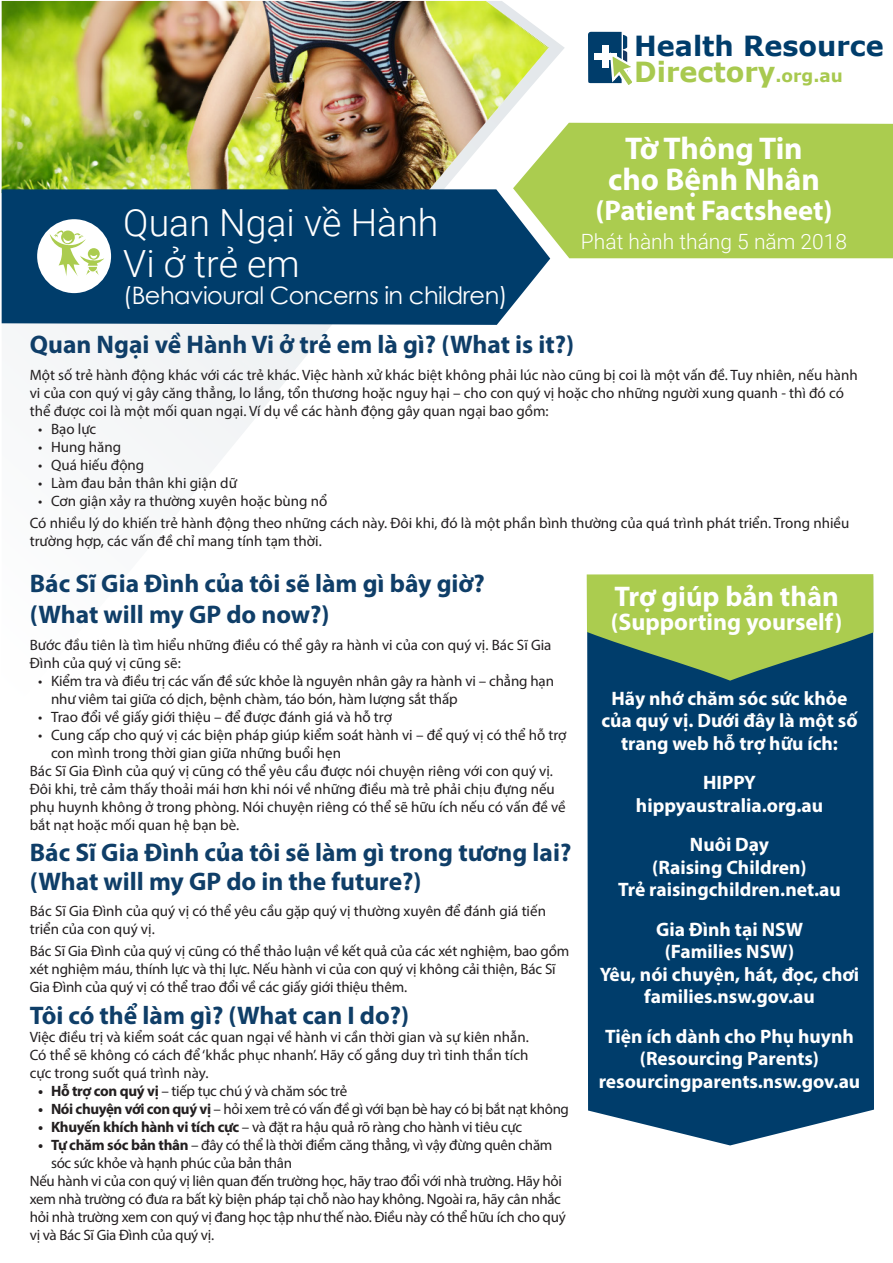
<style>
.page{position:relative;width:893px;height:1263px;background:#fff}
.page>*{position:absolute;margin:0;border:0;box-sizing:border-box;transform-origin:0 0}
.t1{font:300 37.5px/40.5px "Roboto";color:#fff}
.Sub_Header{font:700 31.5px/31.5px "Myriad Pro";color:#fff;text-align:center}
.Sub_Header-2{font:700 28.5px "Myriad Pro";color:#fff}
.Subheader{font:700 28.5px "Myriad Pro";color:#fff}
.t2{font:700 27.75px/25.8px "Verdana";color:#003d6b}
.SUBTITULO{font:700 25.5px/31.5px "Myriad Pro";color:#0f3e68}
.t3{font:24px "Century Gothic";letter-spacing:-.02em;color:#fff}
.Subheader-2{font:700 24px "Myriad Pro";color:#fff}
.Release_date{font:300 21px "Roboto";color:#fff}
.Badge_text{font:700 19.5px/22.5px "Myriad Pro";color:#fff;text-align:center}
.Body{font:15px/18px "Myriad Pro";color:#231f20}
.Body-2{font:15px/18px "Myriad Pro";letter-spacing:-.02em;color:#231f20}
.Body-3{font:15px "Myriad Pro";letter-spacing:-.025em;color:#231f20}
.s1{color:#a8c94f}
.s2{font-size:17.25px;color:#a8c94f}
.s3{font-weight:700}
</style>
<div class="page">
<img style="left:2px;top:1px;width:547px;height:484px">
<div style="left:2px;top:189px;width:548px;height:136px;background:#003d6b"></div>
<svg style="left:588px;top:32px;width:44px;height:53px"></svg>
<svg style="left:513px;top:123px;width:380px;height:135px;background:#adcc5a"></svg>
<div style="left:37px;top:219px;width:74px;height:74px;background:#fff;border-radius:50%"></div>
<div style="left:587px;top:576px;width:287px;height:569px;background:#003d6b"></div>
<svg style="left:587px;top:574px;width:286px;height:107px;background:#84ab55"></svg>
<svg style="left:50px;top:230px;width:54px;height:46px"></svg>
<h3 class="t2" style="left:634px;top:32px;width:251px">Health Resource<br><span class="s1">Directory</span><span class="s2">.org.au</span></h3>
<p class="Sub_Header" style="left:608px;top:132px;width:213px">Tờ Thông Tin cho Bệnh Nhân</p>
<p class="Sub_Header-2" style="left:595px;top:192px;width:239px">(Patient Factsheet)</p>
<p class="Release_date" style="left:581px;top:227px;width:268px">Phát hành tháng 5 năm 2018</p>
<p class="t1" style="left:123px;top:201px;width:317px">Quan Ngại về Hành<br>Vi ở trẻ em</p>
<p class="t3" style="left:123px;top:278px;width:386px">(Behavioural Concerns in children)</p>
<p class="SUBTITULO" style="left:30px;top:328px;width:546px">Quan Ngại về Hành Vi ở trẻ em là gì? (What is it?)</p>
<p class="Body" style="left:30px;top:366px;width:829px">Một số trẻ hành động khác với các trẻ khác. Việc hành xử khác biệt không phải lúc nào cũng bị coi là một vấn đề. Tuy nhiên, nếu hành vi của con quý vị gây căng thẳng, lo lắng, tổn thương hoặc nguy hại – cho con quý vị hoặc cho những người xung quanh - thì đó có thể được coi là một mối quan ngại. Ví dụ về các hành động gây quan ngại bao gồm:</p>
<p class="Body" style="left:38px;top:420px;width:60px">• Bạo lực</p>
<p class="Body" style="left:38px;top:438px;width:84px">• Hung hăng</p>
<p class="Body" style="left:38px;top:456px;width:108px">• Quá hiếu động</p>
<p class="Body" style="left:38px;top:474px;width:200px">• Làm đau bản thân khi giận dữ</p>
<p class="Body" style="left:38px;top:492px;width:290px">• Cơn giận xảy ra thường xuyên hoặc bùng nổ</p>
<p class="Body" style="left:30px;top:514px;width:821px">Có nhiều lý do khiến trẻ hành động theo những cách này. Đôi khi, đó là một phần bình thường của quá trình phát triển. Trong nhiều trường hợp, các vấn đề chỉ mang tính tạm thời.</p>
<p class="SUBTITULO" style="left:30px;top:566px;width:457px">Bác Sĩ Gia Đình của tôi sẽ làm gì bây giờ? (What will my GP do now?)</p>
<p class="Body" style="left:30px;top:635px;width:523px">Bước đầu tiên là tìm hiểu những điều có thể gây ra hành vi của con quý vị. Bác Sĩ Gia<br>Đình của quý vị cũng sẽ:</p>
<p class="Body" style="left:51px;top:671px;width:504px;text-indent:-13px">• Kiểm tra và điều trị các vấn đề sức khỏe là nguyên nhân gây ra hành vi – chẳng hạn như viêm tai giữa có dịch, bệnh chàm, táo bón, hàm lượng sắt thấp</p>
<p class="Body" style="left:38px;top:707px;width:355px">• Trao đổi về giấy giới thiệu – để được đánh giá và hỗ trợ</p>
<p class="Body" style="left:51px;top:725px;width:517px;text-indent:-13px">• Cung cấp cho quý vị các biện pháp giúp kiểm soát hành vi – để quý vị có thể hỗ trợ con mình trong thời gian giữa những buổi hẹn</p>
<p class="Body" style="left:30px;top:761px;width:538px">Bác Sĩ Gia Đình của quý vị cũng có thể yêu cầu được nói chuyện riêng với con quý vị.<br>Đôi khi, trẻ cảm thấy thoải mái hơn khi nói về những điều mà trẻ phải chịu đựng nếu phụ huynh không ở trong phòng. Nói chuyện riêng có thể sẽ hữu ích nếu có vấn đề về bắt nạt hoặc mối quan hệ bạn bè.</p>
<p class="SUBTITULO" style="left:30px;top:837px;width:543px;line-height:28.5px">Bác Sĩ Gia Đình của tôi sẽ làm gì trong tương lai? (What will my GP do in the future?)</p>
<p class="Body" style="left:30px;top:902px;width:518px">Bác Sĩ Gia Đình của quý vị có thể yêu cầu gặp quý vị thường xuyên để đánh giá tiến triển của con quý vị.</p>
<p class="Body" style="left:30px;top:942px;width:541px">Bác Sĩ Gia Đình của quý vị cũng có thể thảo luận về kết quả của các xét nghiệm, bao gồm xét nghiệm máu, thính lực và thị lực. Nếu hành vi của con quý vị không cải thiện, Bác Sĩ<br>Gia Đình của quý vị có thể trao đổi về các giấy giới thiệu thêm.</p>
<p class="SUBTITULO" style="left:30px;top:999px;width:381px">Tôi có thể làm gì? (What can I do?)</p>
<p class="Body" style="left:30px;top:1027px;width:500px;text-align:justify">Việc điều trị và kiểm soát các quan ngại về hành vi cần thời gian và sự kiên nhẫn.<br>Có thể sẽ không có cách để ‘khắc phục nhanh’. Hãy cố gắng duy trì tinh thần tích cực trong suốt quá trình này.</p>
<p class="Body-2" style="left:38px;top:1081px;width:310px"><span class="s3">• Hỗ trợ con quý vị</span> – tiếp tục chú ý và chăm sóc trẻ</p>
<p class="Body-3" style="left:38px;top:1099px;width:532px"><span class="s3">• Nói chuyện với con quý vị</span> – hỏi xem trẻ có vấn đề gì với bạn bè hay có bị bắt nạt không</p>
<p class="Body-2" style="left:38px;top:1117px;width:485px"><span class="s3">• Khuyến khích hành vi tích cực</span> – và đặt ra hậu quả rõ ràng cho hành vi tiêu cực</p>
<p class="Body-2" style="left:51px;top:1135px;width:503px;text-indent:-13px"><span class="s3">• Tự chăm sóc bản thân</span> – đây có thể là thời điểm căng thẳng, vì vậy đừng quên chăm sóc sức khỏe và hạnh phúc của bản thân</p>
<p class="Body-2" style="left:30px;top:1171px;width:537px">Nếu hành vi của con quý vị liên quan đến trường học, hãy trao đổi với nhà trường. Hãy hỏi xem nhà trường có đưa ra bất kỳ biện pháp tại chỗ nào hay không. Ngoài ra, hãy cân nhắc hỏi nhà trường xem con quý vị đang học tập như thế nào. Điều này có thể hữu ích cho quý vị và Bác Sĩ Gia Đình của quý vị.</p>
<p class="Subheader" style="left:614px;top:577px;width:226px">Trợ giúp bản thân</p>
<p class="Subheader-2" style="left:611px;top:606px;width:233px">(Supporting yourself)</p>
<p class="Badge_text" style="left:601px;top:686px;width:258px">Hãy nhớ chăm sóc sức khỏe của quý vị. Dưới đây là một số trang web hỗ trợ hữu ích:</p>
<p class="Badge_text" style="left:703px;top:771px;width:55px">HIPPY</p>
<p class="Badge_text" style="left:636px;top:793px;width:189px">hippyaustralia.org.au</p>
<p class="Badge_text" style="left:652px;top:833px;width:156px">Nuôi Dạy<br>(Raising Children)</p>
<p class="Badge_text" style="left:618px;top:878px;width:224px">Trẻ raisingchildren.net.au</p>
<p class="Badge_text" style="left:656px;top:917px;width:148px">Gia Đình tại NSW (Families NSW)</p>
<p class="Badge_text" style="left:600px;top:962px;width:261px">Yêu, nói chuyện, hát, đọc, chơi families.nsw.gov.au</p>
<p class="Badge_text" style="left:599px;top:1024px;width:263px">Tiện ích dành cho Phụ huynh (Resourcing Parents) resourcingparents.nsw.gov.au</p>
</div>
